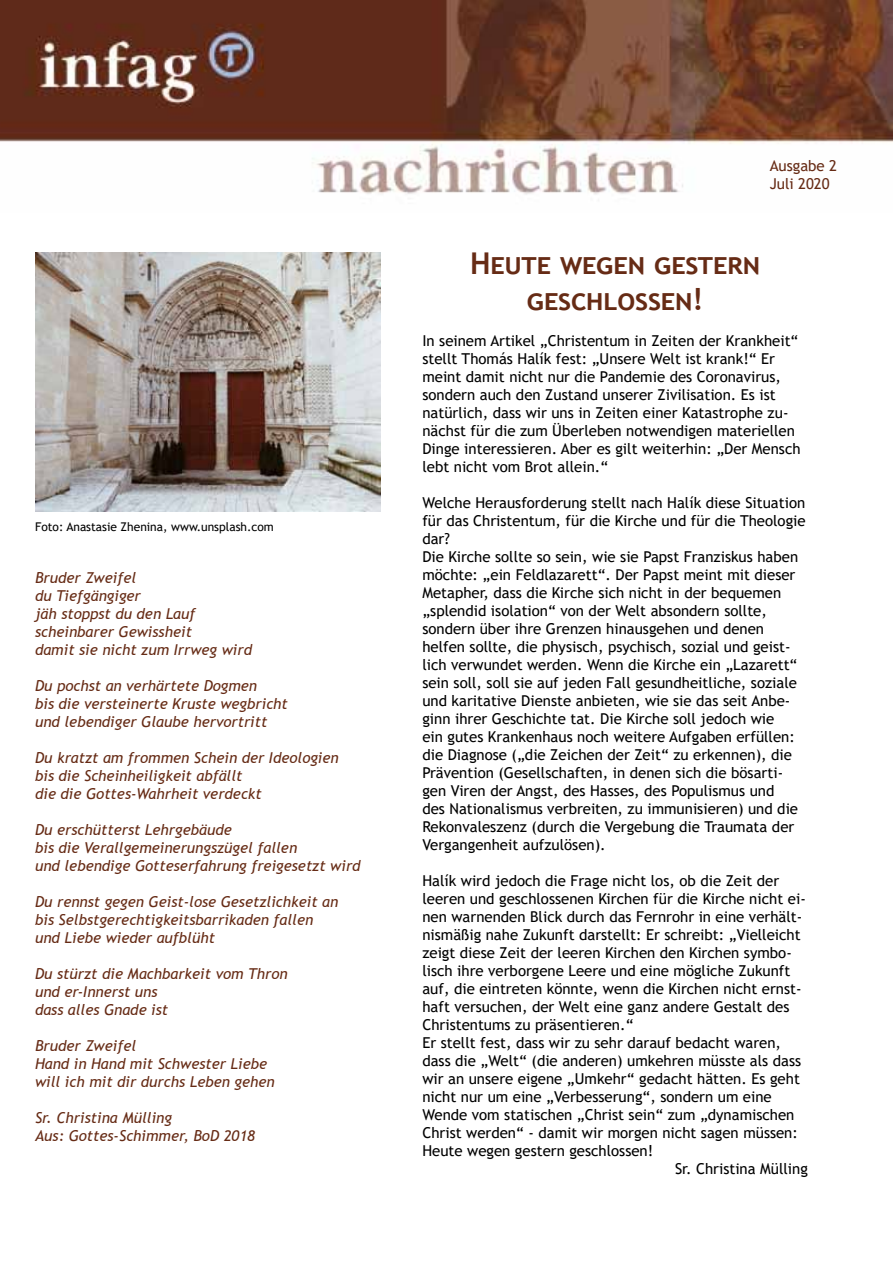
<style>
.page{position:relative;width:893px;height:1263px;background:#fff}
.page>*{position:absolute;margin:0;border:0;box-sizing:border-box;transform-origin:0 0}
.t1{font:700 30px/36px "Trebuchet MS";color:#662b15;text-align:center}
.t2{font:15px/18px "Trebuchet MS";color:#000}
.t3{font:italic 15px/18px "Trebuchet MS";color:#662b15}
.t4{font:15px/18px "Trebuchet MS";color:#662b15}
.t5{font:12px "Trebuchet MS";color:#000}
</style>
<div class="page">
<img style="left:0;top:0;width:893px;height:195px">
<img style="left:35px;top:252px;width:346px;height:259px">
<p class="t5" style="left:35px;top:519px;width:240px">Foto: Anastasie Zhenina, www.unsplash.com</p>
<p class="t3" style="left:35px;top:569px;width:218px">Bruder Zweifel<br>du Tiefgängiger<br>jäh stoppst du den Lauf scheinbarer Gewissheit<br>damit sie nicht zum Irrweg wird</p>
<p class="t3" style="left:35px;top:677px;width:254px">Du pochst an verhärtete Dogmen<br>bis die versteinerte Kruste wegbricht und lebendiger Glaube hervortritt</p>
<p class="t3" style="left:35px;top:749px;width:305px">Du kratzt am frommen Schein der Ideologien bis die Scheinheiligkeit abfällt<br>die die Gottes-Wahrheit verdeckt</p>
<p class="t3" style="left:35px;top:821px;width:327px">Du erschütterst Lehrgebäude<br>bis die Verallgemeinerungszügel fallen<br>und lebendige Gotteserfahrung freigesetzt wird</p>
<p class="t3" style="left:35px;top:893px;width:305px">Du rennst gegen Geist-lose Gesetzlichkeit an bis Selbstgerechtigkeitsbarrikaden fallen und Liebe wieder aufblüht</p>
<p class="t3" style="left:35px;top:965px;width:254px">Du stürzt die Machbarkeit vom Thron und er-Innerst uns<br>dass alles Gnade ist</p>
<p class="t3" style="left:35px;top:1037px;width:241px">Bruder Zweifel<br>Hand in Hand mit Schwester Liebe will ich mit dir durchs Leben gehen</p>
<p class="t3" style="left:35px;top:1109px;width:222px">Sr. Christina Mülling<br>Aus: Gottes-Schimmer, BoD 2018</p>
<p class="t4" style="left:770px;top:156px;width:69px">Ausgabe 2<br>Juli 2020</p>
<h1 class="t1" style="left:470px;top:245px;width:292px">Heute wegen gestern geschlossen!</h1>
<p class="t2" style="left:422px;top:332px;width:380px">In seinem Artikel „Christentum in Zeiten der Krankheit“ stellt Thomás Halík fest: „Unsere Welt ist krank!“ Er meint damit nicht nur die Pandemie des Coronavirus, sondern auch den Zustand unserer Zivilisation. Es ist natürlich, dass wir uns in Zeiten einer Katastrophe zu&shy;nächst für die zum Überleben notwendigen materiellen Dinge interessieren. Aber es gilt weiterhin: „Der Mensch lebt nicht vom Brot allein.“</p>
<p class="t2" style="left:422px;top:494px;width:385px">Welche Herausforderung stellt nach Halík diese Situation für das Christentum, für die Kirche und für die Theologie dar?<br>Die Kirche sollte so sein, wie sie Papst Franziskus haben möchte: „ein Feldlazarett“. Der Papst meint mit dieser Metapher, dass die Kirche sich nicht in der bequemen „splendid isolation“ von der Welt absondern sollte, sondern über ihre Grenzen hinausgehen und denen helfen sollte, die physisch, psychisch, sozial und geist&shy;lich verwundet werden. Wenn die Kirche ein „Lazarett“ sein soll, soll sie auf jeden Fall gesundheitliche, soziale und karitative Dienste anbieten, wie sie das seit Anbe&shy;ginn ihrer Geschichte tat. Die Kirche soll jedoch wie<br>ein gutes Krankenhaus noch weitere Aufgaben erfüllen: die Diagnose („die Zeichen der Zeit“ zu erkennen), die Prävention (Gesellschaften, in denen sich die bösarti&shy;gen Viren der Angst, des Hasses, des Populismus und<br>des Nationalismus verbreiten, zu immunisieren) und die Rekonvaleszenz (durch die Vergebung die Traumata der Vergangenheit aufzulösen).</p>
<p class="t2" style="left:422px;top:872px;width:358px">Halík wird jedoch die Frage nicht los, ob die Zeit der</p>
<p class="t2" style="left:422px;top:890px;width:385px">leeren und geschlossenen Kirchen für die Kirche nicht ei-</p>
<p class="t2" style="left:422px;top:908px;width:382px">nen warnenden Blick durch das Fernrohr in eine verhält-</p>
<p class="t2" style="left:422px;top:926px;width:380px">nismäßig nahe Zukunft darstellt: Er schreibt: „Vielleicht</p>
<p class="t2" style="left:422px;top:944px;width:371px">zeigt diese Zeit der leeren Kirchen den Kirchen symbo-</p>
<p class="t2" style="left:422px;top:962px;width:370px">lisch ihre verborgene Leere und eine mögliche Zukunft</p>
<p class="t2" style="left:422px;top:980px;width:381px">auf, die eintreten könnte, wenn die Kirchen nicht ernst-</p>
<p class="t2" style="left:422px;top:998px;width:369px">haft versuchen, der Welt eine ganz andere Gestalt des</p>
<p class="t2" style="left:422px;top:1016px;width:213px">Christentums zu präsentieren.“</p>
<p class="t2" style="left:422px;top:1034px;width:360px">Er stellt fest, dass wir zu sehr darauf bedacht waren,</p>
<p class="t2" style="left:422px;top:1052px;width:380px">dass die „Welt“ (die anderen) umkehren müsste als dass</p>
<p class="t2" style="left:422px;top:1070px;width:379px">wir an unsere eigene „Umkehr“ gedacht hätten. Es geht</p>
<p class="t2" style="left:422px;top:1088px;width:351px">nicht nur um eine „Verbesserung“, sondern um eine</p>
<p class="t2" style="left:422px;top:1106px;width:374px">Wende vom statischen „Christ sein“ zum „dynamischen</p>
<p class="t2" style="left:422px;top:1124px;width:377px">Christ werden“ - damit wir morgen nicht sagen müssen:</p>
<p class="t2" style="left:422px;top:1142px;width:232px">Heute wegen gestern geschlossen!</p>
<p class="t2" style="left:675px;top:1160px;width:134px">Sr. Christina Mülling</p>
</div>
